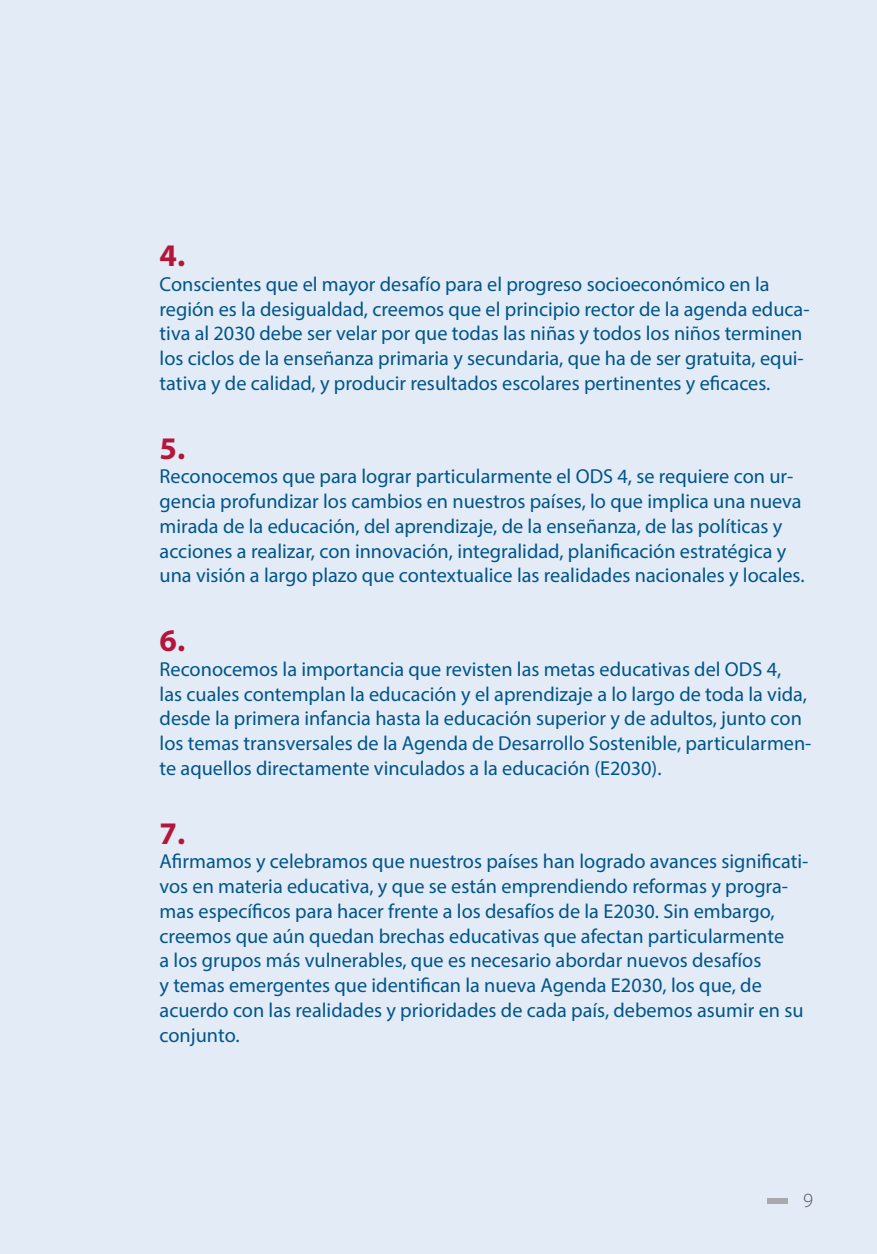
<style>
.page{position:relative;width:877px;height:1254px;background:#fff}
.page>*{position:absolute;margin:0;border:0;box-sizing:border-box;transform-origin:0 0}
.NUMERO_DESTACADO{font:700 31.5px "Myriad Pro";color:#b6153a}
.BASE_TEXTO_ESPAÑOL{font:20.25px/24.8px "Myriad Pro";color:#01558a}
.TITULO_CAPITULOS{font:300 20.25px "Myriad Pro";color:#57585a}
</style>
<div class="page">
<div style="left:0;top:0;width:876px;height:1253px;background:#e2ebf6"></div>
<div style="left:767px;top:1197px;width:20px;height:6px;background:#a8a9ad"></div>
<p class="NUMERO_DESTACADO" style="left:159px;top:235px;width:27px">4.</p>
<p class="BASE_TEXTO_ESPAÑOL" style="left:159px;top:271px;width:651px">Conscientes que el mayor desafío para el progreso socioeconómico en la región es la desigualdad, creemos que el principio rector de la agenda educa&shy;tiva al 2030 debe ser velar por que todas las niñas y todos los niños terminen los ciclos de la enseñanza primaria y secundaria, que ha de ser gratuita, equi&shy;tativa y de calidad, y producir resultados escolares pertinentes y eficaces.</p>
<p class="NUMERO_DESTACADO" style="left:159px;top:427px;width:27px">5.</p>
<p class="BASE_TEXTO_ESPAÑOL" style="left:159px;top:464px;width:646px">Reconocemos que para lograr particularmente el ODS 4, se requiere con ur&shy;gencia profundizar los cambios en nuestros países, lo que implica una nueva mirada de la educación, del aprendizaje, de la enseñanza, de las políticas y acciones a realizar, con innovación, integralidad, planificación estratégica y una visión a largo plazo que contextualice las realidades nacionales y locales.</p>
<p class="NUMERO_DESTACADO" style="left:159px;top:620px;width:27px">6.</p>
<p class="BASE_TEXTO_ESPAÑOL" style="left:159px;top:656px;width:653px">Reconocemos la importancia que revisten las metas educativas del ODS 4,<br>las cuales contemplan la educación y el aprendizaje a lo largo de toda la vida, desde la primera infancia hasta la educación superior y de adultos, junto con los temas transversales de la Agenda de Desarrollo Sostenible, particularmen&shy;te aquellos directamente vinculados a la educación (E2030).</p>
<p class="NUMERO_DESTACADO" style="left:159px;top:812px;width:27px">7.</p>
<p class="BASE_TEXTO_ESPAÑOL" style="left:159px;top:848px;width:650px">Afirmamos y celebramos que nuestros países han logrado avances significati&shy;vos en materia educativa, y que se están emprendiendo reformas y progra&shy;mas específicos para hacer frente a los desafíos de la E2030. Sin embargo, creemos que aún quedan brechas educativas que afectan particularmente<br>a los grupos más vulnerables, que es necesario abordar nuevos desafíos<br>y temas emergentes que identifican la nueva Agenda E2030, los que, de acuerdo con las realidades y prioridades de cada país, debemos asumir en su conjunto.</p>
<p class="TITULO_CAPITULOS" style="left:803px;top:1187px;width:11px">9</p>
</div>
